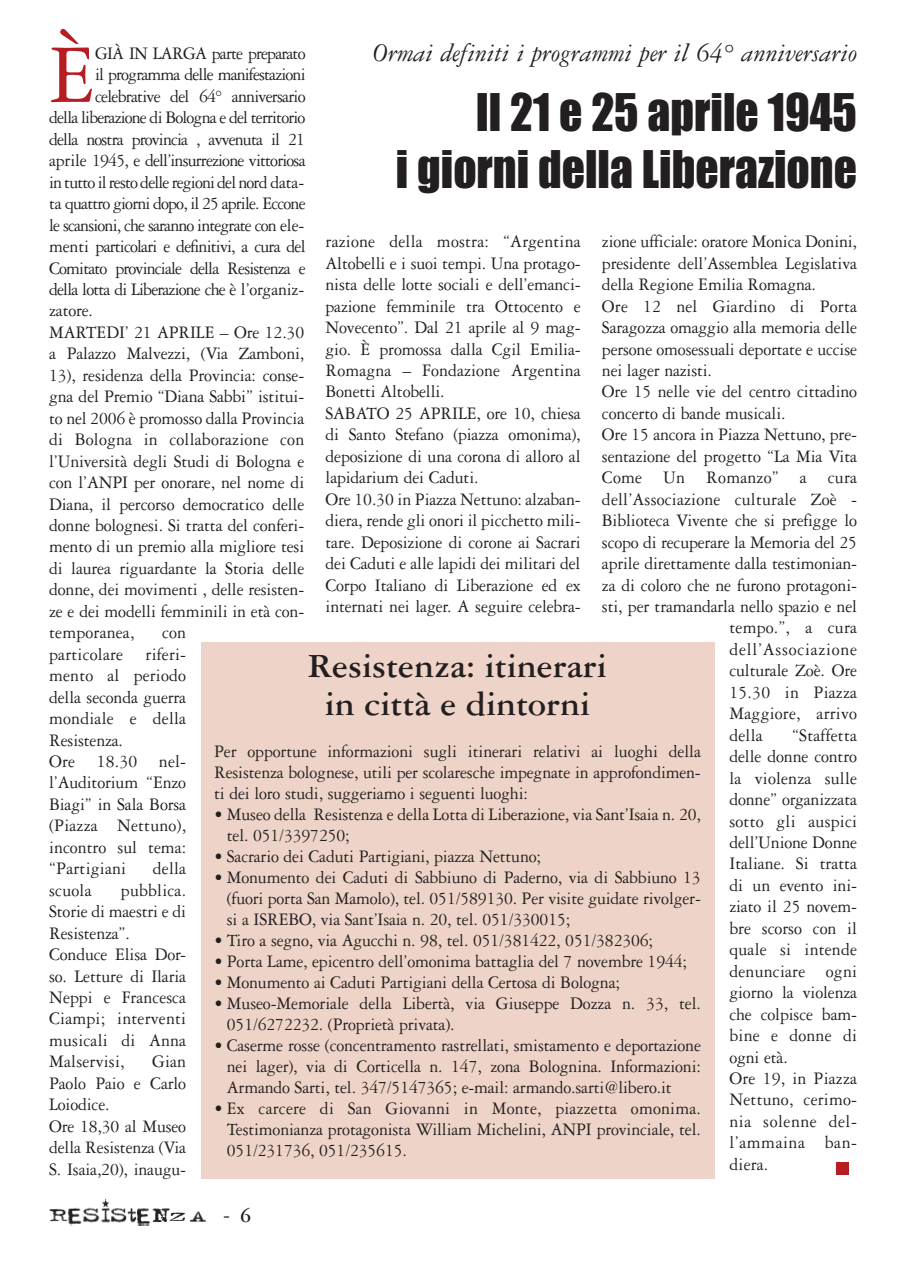
<style>
.page{position:relative;width:904px;height:1264px;background:#fff}
.page>*{position:absolute;margin:0;border:0;box-sizing:border-box;transform-origin:0 0}
.t1{font:88.8px "Garamond Three";color:#b61c22;scale:.95 1}
.t2{font:48px/57.6px "Impact";color:#231f20;text-align:right;scale:.95 1}
.t3{font:700 36px/37.5px "Garamond Three";color:#231f20;text-align:center}
.t4{font:italic 27px "Garamond Three";color:#231f20}
.t5{font:21px "Garamond Three";color:#231f20}
.t6{font:18.75px/21.5px "Garamond Three";letter-spacing:-.01em;color:#231f20;scale:.95 1}
.t7{font:18.75px "Garamond Three";letter-spacing:-.045em;color:#231f20;scale:.95 1}
.t8{font:18.75px/21.5px "Garamond Three";letter-spacing:.01em;color:#231f20;scale:.95 1}
.t9{font:18.75px "Garamond Three";letter-spacing:-.05em;color:#231f20;scale:.95 1}
.t10{font:18.75px "Garamond Three";letter-spacing:.04em;color:#231f20;scale:.95 1}
.s1{font-weight:700}
</style>
<div class="page">
<svg style="left:49px;top:642px;width:800px;height:584px"></svg>
<h1 class="t1" style="left:49px;top:44px;width:51px">È</h1>
<h3 class="t4" style="left:373px;top:44px;width:485px">Ormai definiti i programmi per il 64° anniversario</h3>
<h2 class="t2" style="left:396px;top:87px;width:487px">Il 21 e 25 aprile 1945<br>i giorni della Liberazione</h2>
<p class="t7" style="left:95px;top:47px;width:223px">GIÀ IN LARGA parte preparato</p>
<p class="t7" style="left:95px;top:68px;width:223px">il programma delle manifestazioni</p>
<p class="t7" style="left:95px;top:90px;width:223px">celebrative del 64° anniversario</p>
<p class="t9" style="left:49px;top:111px;width:271px">della liberazione di Bologna e del territorio</p>
<p class="t7" style="left:49px;top:132px;width:271px">della nostra provincia , avvenuta il 21</p>
<p class="t7" style="left:49px;top:154px;width:271px">aprile 1945, e dell’insurrezione vittoriosa</p>
<p class="t7" style="left:49px;top:175px;width:270px">in tutto il resto delle regioni del nord data-</p>
<p class="t7" style="left:49px;top:197px;width:271px">ta quattro giorni dopo, il 25 aprile. Eccone</p>
<p class="t7" style="left:49px;top:218px;width:270px">le scansioni, che saranno integrate con ele-</p>
<p class="t7" style="left:49px;top:240px;width:271px">menti particolari e definitivi, a cura del</p>
<p class="t7" style="left:49px;top:261px;width:271px">Comitato provinciale della Resistenza e</p>
<p class="t7" style="left:49px;top:283px;width:270px">della lotta di Liberazione che è l’organiz-</p>
<p class="t6" style="left:49px;top:302px;width:48px">zatore.</p>
<p class="t6" style="left:49px;top:323px;width:270px">MARTEDI’ 21 APRILE – Ore 12.30</p>
<p class="t6" style="left:49px;top:344px;width:270px">a Palazzo Malvezzi, (Via Zamboni,</p>
<p class="t6" style="left:49px;top:366px;width:270px">13), residenza della Provincia: conse-</p>
<p class="t6" style="left:49px;top:387px;width:270px">gna del Premio “Diana Sabbi” istitui-</p>
<p class="t6" style="left:49px;top:409px;width:270px">to nel 2006 è promosso dalla Provincia</p>
<p class="t8" style="left:49px;top:430px;width:270px">di Bologna in collaborazione con</p>
<p class="t6" style="left:49px;top:452px;width:270px">l’Università degli Studi di Bologna e</p>
<p class="t6" style="left:49px;top:473px;width:270px">con l’ANPI per onorare, nel nome di</p>
<p class="t6" style="left:49px;top:495px;width:270px">Diana, il percorso democratico delle</p>
<p class="t6" style="left:49px;top:516px;width:270px">donne bolognesi. Si tratta del conferi-</p>
<p class="t6" style="left:49px;top:538px;width:270px">mento di un premio alla migliore tesi</p>
<p class="t6" style="left:49px;top:559px;width:270px">di laurea riguardante la Storia delle</p>
<p class="t6" style="left:49px;top:580px;width:270px">donne, dei movimenti , delle resisten-</p>
<p class="t6" style="left:49px;top:602px;width:270px">ze e dei modelli femminili in età con-</p>
<p class="t8" style="left:49px;top:623px;width:91px">temporanea,</p>
<p class="t6" style="left:326px;top:232px;width:270px">razione della mostra: “Argentina Altobelli e i suoi tempi. Una protago&shy;nista delle lotte sociali e dell’emanci&shy;pazione femminile tra Ottocento e Novecento”. Dal 21 aprile al 9 mag&shy;gio. È promossa dalla Cgil Emilia-Romagna – Fondazione Argentina Bonetti Altobelli.<br>SABATO 25 APRILE, ore 10, chiesa di Santo Stefano (piazza omonima), deposizione di una corona di alloro al lapidarium dei Caduti.<br>Ore 10.30 in Piazza Nettuno: alzaban&shy;diera, rende gli onori il picchetto mili&shy;tare. Deposizione di corone ai Sacrari dei Caduti e alle lapidi dei militari del Corpo Italiano di Liberazione ed ex internati nei lager. A seguire celebra-</p>
<p class="t6" style="left:602px;top:232px;width:270px">zione ufficiale: oratore Monica Donini,</p>
<p class="t6" style="left:602px;top:254px;width:270px">presidente dell’Assemblea Legislativa</p>
<p class="t6" style="left:602px;top:275px;width:227px">della Regione Emilia Romagna.</p>
<p class="t8" style="left:602px;top:297px;width:270px">Ore 12 nel Giardino di Porta</p>
<p class="t6" style="left:602px;top:318px;width:270px">Saragozza omaggio alla memoria delle</p>
<p class="t6" style="left:602px;top:340px;width:270px">persone omosessuali deportate e uccise</p>
<p class="t6" style="left:602px;top:361px;width:117px">nei lager nazisti.</p>
<p class="t6" style="left:602px;top:383px;width:270px">Ore 15 nelle vie del centro cittadino</p>
<p class="t6" style="left:602px;top:404px;width:195px">concerto di bande musicali.</p>
<p class="t6" style="left:602px;top:425px;width:270px">Ore 15 ancora in Piazza Nettuno, pre-</p>
<p class="t6" style="left:602px;top:447px;width:270px">sentazione del progetto “La Mia Vita</p>
<p class="t8" style="left:602px;top:468px;width:270px">Come Un Romanzo” a cura</p>
<p class="t8" style="left:602px;top:490px;width:270px">dell’Associazione culturale Zoè -</p>
<p class="t6" style="left:602px;top:511px;width:270px">Biblioteca Vivente che si prefigge lo</p>
<p class="t6" style="left:602px;top:533px;width:270px">scopo di recuperare la Memoria del 25</p>
<p class="t6" style="left:602px;top:554px;width:270px">aprile direttamente dalla testimonian-</p>
<p class="t6" style="left:602px;top:576px;width:270px">za di coloro che ne furono protagoni-</p>
<p class="t6" style="left:602px;top:597px;width:270px">sti, per tramandarla nello spazio e nel</p>
<p class="t8" style="left:729px;top:619px;width:136px">tempo.”, a cura</p>
<p class="t10" style="left:729px;top:642px;width:136px">dell’Associazione</p>
<p class="t6" style="left:729px;top:661px;width:136px">culturale Zoè. Ore</p>
<p class="t8" style="left:729px;top:683px;width:136px">15.30 in Piazza</p>
<p class="t8" style="left:729px;top:704px;width:136px">Maggiore, arrivo</p>
<p class="t6" style="left:729px;top:726px;width:37px">della</p>
<p class="t8" style="left:49px;top:623px;width:146px;text-indent:113px">con particolare riferi&shy;mento al periodo della seconda guerra mondiale e della<br>Resistenza.<br>Ore 18.30 nel&shy;l’Auditorium “Enzo<br>Biagi” in Sala Borsa (Piazza Nettuno), incontro sul tema: “Partigiani</p>
<h3 class="t3" style="left:308px;top:651px;width:300px">Resistenza: itinerari in città e dintorni</h3>
<p class="t6" style="left:214px;top:742px;width:514px;line-height:21px;text-align:justify">Per opportune informazioni sugli itinerari relativi ai luoghi della Resistenza bolognese, utili per scolaresche impegnate in approfondimen&shy;ti dei loro studi, suggeriamo i seguenti luoghi:</p>
<p class="t6" style="left:227px;top:805px;width:500px;line-height:21px;text-indent:-13px">• Museo della Resistenza e della Lotta di Liberazione, via Sant’Isaia n. 20, tel. 051/3397250;</p>
<p class="t6" style="left:214px;top:847px;width:346px">• Sacrario dei Caduti Partigiani, piazza Nettuno;</p>
<p class="t6" style="left:227px;top:868px;width:500px;line-height:21px;text-align:justify;text-indent:-13px">• Monumento dei Caduti di Sabbiuno di Paderno, via di Sabbiuno 13 (fuori porta San Mamolo), tel. 051/589130. Per visite guidate rivolger&shy;si a ISREBO, via Sant’Isaia n. 20, tel. 051/330015;</p>
<p class="t6" style="left:214px;top:931px;width:464px">• Tiro a segno, via Agucchi n. 98, tel. 051/381422, 051/382306;</p>
<p class="t6" style="left:214px;top:952px;width:499px">• Porta Lame, epicentro dell’omonima battaglia del 7 novembre 1944;</p>
<p class="t6" style="left:214px;top:973px;width:429px">• Monumento ai Caduti Partigiani della Certosa di Bologna;</p>
<p class="t6" style="left:227px;top:994px;width:501px;line-height:21px;text-indent:-13px">• Museo-Memoriale della Libertà, via Giuseppe Dozza n. 33, tel.<br>051/6272232. (Proprietà privata).</p>
<p class="t6" style="left:227px;top:1036px;width:501px;line-height:21px;text-align:justify;text-indent:-13px">• Caserme rosse (concentramento rastrellati, smistamento e deportazione nei lager), via di Corticella n. 147, zona Bolognina. Informazioni:<br>Armando Sarti, tel. 347/5147365; e-mail: armando.sarti@libero.it</p>
<p class="t6" style="left:227px;top:1099px;width:501px;line-height:21px;text-align:justify;text-indent:-13px">• Ex carcere di San Giovanni in Monte, piazzetta omonima.<br>Testimonianza protagonista William Michelini, ANPI provinciale, tel.<br>051/231736, 051/235615.</p>
<p class="t6" style="left:729px;top:726px;width:136px;text-indent:63px">“Staffetta delle donne contro la violenza sulle donne” organizzata sotto gli auspici dell’Unione Donne<br>Italiane. Si tratta di un evento ini&shy;ziato il 25 novem&shy;bre scorso con il quale si intende denunciare ogni giorno la violenza che colpisce bam&shy;bine e donne di ogni età.<br>Ore 19, in Piazza<br>Nettuno, cerimo&shy;nia solenne del&shy;l’ammaina ban&shy;diera.</p>
<p class="t6" style="left:153px;top:859px;width:37px">della</p>
<p class="t6" style="left:49px;top:881px;width:146px;text-indent:72px">pubblica.<br>Storie di maestri e di<br>Resistenza”.<br>Conduce Elisa Dor&shy;so. Letture di Ilaria<br>Neppi e Francesca<br>Ciampi; interventi musicali di Anna<br>Malservisi,</p>
<p class="t6" style="left:49px;top:881px;width:46px">scuola</p>
<p class="t6" style="left:49px;top:1052px;width:146px;text-indent:103px">Gian<br>Paolo Paio e Carlo<br>Loiodice.<br>Ore 18,30 al Museo della Resistenza (Via<br>S. Isaia,20), inaugu-</p>
<p class="t5" style="left:223px;top:1207px;width:29px">- <span class="s1">6</span></p>
</div>
